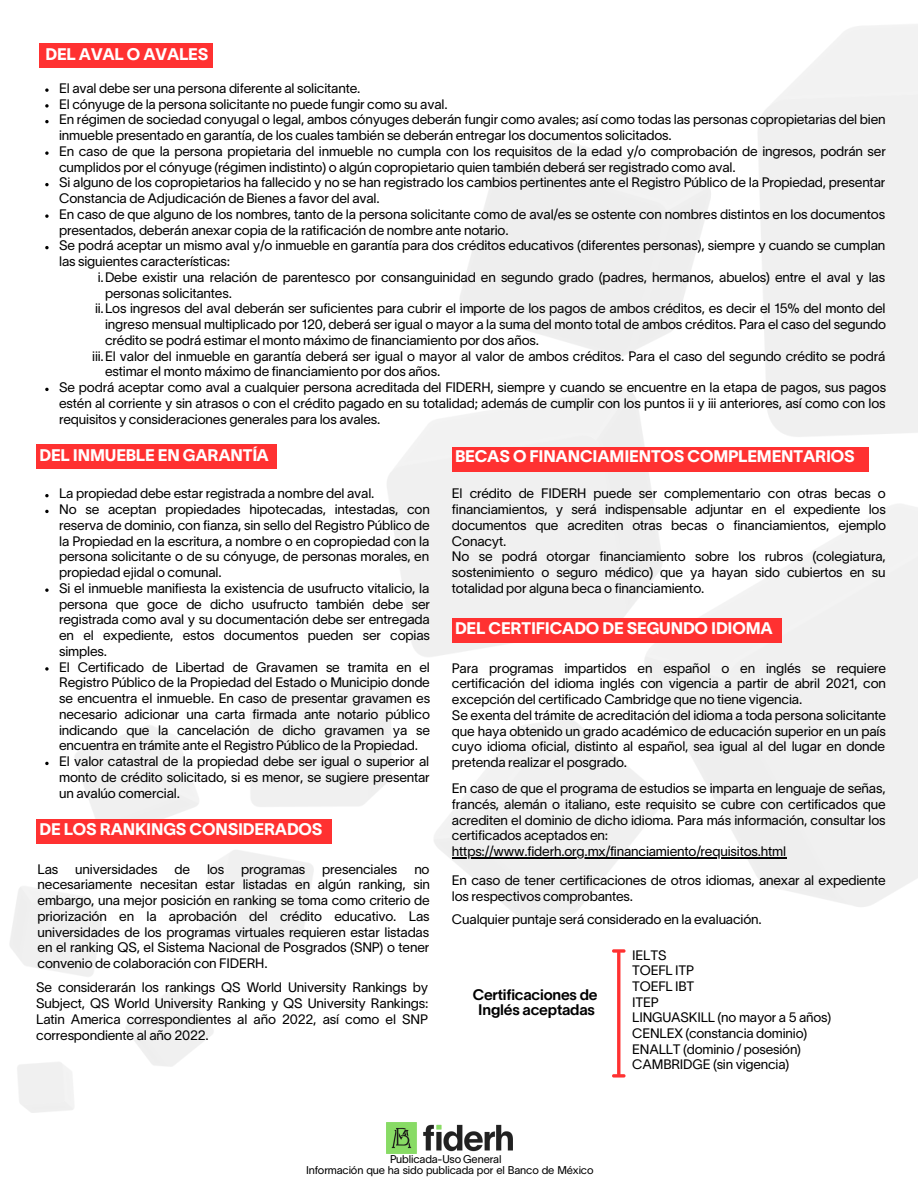
<style>
.page{position:relative;width:918px;height:1188px;background:#fff}
.page>*{position:absolute;margin:0;border:0;box-sizing:border-box;transform-origin:0 0}
.t1{font:16.5px "Lausanne 800";letter-spacing:-.01em;color:#fff}
.t2{font:15px/15px "Lausanne 650";letter-spacing:-.01em;color:#000;text-align:center}
.t3{font:13.5px/15.8px "Lausanne 300";letter-spacing:-.01em;color:#000}
.t4{font:10.95px/10.9px "Lausanne 300";letter-spacing:-.01em;color:#000}
</style>
<div class="page">
<img style="left:10px;top:24px;width:908px;height:1108px">
<div style="left:40px;top:43px;width:173px;height:24px;background:#ff3131"></div>
<div style="left:36px;top:444px;width:240px;height:24px;background:#ff3131"></div>
<div style="left:452px;top:447px;width:416px;height:24px;background:#ff3131"></div>
<div style="left:36px;top:819px;width:295px;height:24px;background:#ff3131"></div>
<div style="left:452px;top:618px;width:329px;height:24px;background:#ff3131"></div>
<hr style="left:617px;top:953px;width:3px;height:121px;background:#ff3131">
<svg style="left:612px;top:1074px;width:14px;height:4px"></svg>
<svg style="left:612px;top:949px;width:14px;height:4px"></svg>
<svg style="left:45px;top:494px;width:4px;height:3px"></svg>
<svg style="left:45px;top:510px;width:4px;height:3px"></svg>
<svg style="left:45px;top:588px;width:4px;height:4px"></svg>
<svg style="left:45px;top:667px;width:4px;height:4px"></svg>
<svg style="left:45px;top:762px;width:4px;height:3px"></svg>
<svg style="left:45px;top:88px;width:4px;height:4px"></svg>
<svg style="left:45px;top:104px;width:4px;height:4px"></svg>
<svg style="left:45px;top:120px;width:4px;height:3px"></svg>
<svg style="left:45px;top:151px;width:4px;height:4px"></svg>
<svg style="left:45px;top:183px;width:4px;height:3px"></svg>
<svg style="left:45px;top:214px;width:4px;height:4px"></svg>
<svg style="left:45px;top:246px;width:4px;height:3px"></svg>
<svg style="left:45px;top:388px;width:4px;height:3px"></svg>
<hr style="left:452px;top:857px;width:334px;height:1px;background:#000">
<img style="left:387px;top:1123px;width:126px;height:30px">
<p class="t1" style="left:45px;top:49px;width:164px">DEL AVAL O AVALES</p>
<p class="t3" style="left:59px;top:82px;width:828px">El aval debe ser una persona diferente al solicitante.<br>El cónyuge de la persona solicitante no puede fungir como su aval.<br>En régimen de sociedad conyugal o legal, ambos cónyuges deberán fungir como avales; así como todas las personas copropietarias del bien inmueble presentado en garantía, de los cuales también se deberán entregar los documentos solicitados.<br>En caso de que la persona propietaria del inmueble no cumpla con los requisitos de la edad y/o comprobación de ingresos, podrán ser cumplidos por el cónyuge (régimen indistinto) o algún copropietario quien también deberá ser registrado como aval.<br>Si alguno de los copropietarios ha fallecido y no se han registrado los cambios pertinentes ante el Registro Público de la Propiedad, presentar Constancia de Adjudicación de Bienes a favor del aval.<br>En caso de que alguno de los nombres, tanto de la persona solicitante como de aval/es se ostente con nombres distintos en los documentos presentados, deberán anexar copia de la ratificación de nombre ante notario.<br>Se podrá aceptar un mismo aval y/o inmueble en garantía para dos créditos educativos (diferentes personas), siempre y cuando se cumplan las siguientes características:</p>
<p class="t3" style="left:98px;top:271px;width:789px">i.Debe existir una relación de parentesco por consanguinidad en segundo grado (padres, hermanos, abuelos) entre el aval y las</p>
<p class="t3" style="left:105px;top:286px;width:128px">personas solicitantes.</p>
<p class="t3" style="left:95px;top:302px;width:792px">ii.Los ingresos del aval deberán ser suficientes para cubrir el importe de los pagos de ambos créditos, es decir el 15% del monto del</p>
<p class="t3" style="left:105px;top:318px;width:783px">ingreso mensual multiplicado por 120, deberá ser igual o mayor a la suma del monto total de ambos créditos. Para el caso del segundo</p>
<p class="t3" style="left:105px;top:334px;width:436px">crédito se podrá estimar el monto máximo de financiamiento por dos años.</p>
<p class="t3" style="left:92px;top:349px;width:795px">iii.El valor del inmueble en garantía deberá ser igual o mayor al valor de ambos créditos. Para el caso del segundo crédito se podrá</p>
<p class="t3" style="left:105px;top:365px;width:337px">estimar el monto máximo de financiamiento por dos años.</p>
<p class="t3" style="left:59px;top:381px;width:829px">Se podrá aceptar como aval a cualquier persona acreditada del FIDERH, siempre y cuando se encuentre en la etapa de pagos, sus pagos</p>
<p class="t3" style="left:59px;top:397px;width:828px">estén al corriente y sin atrasos o con el crédito pagado en su totalidad; además de cumplir con los puntos ii y iii anteriores, así como con los</p>
<p class="t3" style="left:59px;top:412px;width:323px">requisitos y consideraciones generales para los avales.</p>
<p class="t1" style="left:40px;top:449px;width:231px">DEL INMUEBLE EN GARANTÍA</p>
<p class="t3" style="left:452px;top:487px;width:436px">El crédito de FIDERH puede ser complementario con otras becas o financiamientos, y será indispensable adjuntar en el expediente los documentos que acrediten otras becas o financiamientos, ejemplo Conacyt.<br>No se podrá otorgar financiamiento sobre los rubros (colegiatura, sostenimiento o seguro médico) que ya hayan sido cubiertos en su totalidad por alguna beca o financiamiento.</p>
<p class="t1" style="left:455px;top:450px;width:401px">BECAS O FINANCIAMIENTOS COMPLEMENTARIOS</p>
<p class="t3" style="left:59px;top:487px;width:373px">La propiedad debe estar registrada a nombre del aval.<br>No se aceptan propiedades hipotecadas, intestadas, con reserva de dominio, con fianza, sin sello del Registro Público de la Propiedad en la escritura, a nombre o en copropiedad con la persona solicitante o de su cónyuge, de personas morales, en propiedad ejidal o comunal.<br>Si el inmueble manifiesta la existencia de usufructo vitalicio, la persona que goce de dicho usufructo también debe ser registrada como aval y su documentación debe ser entregada en el expediente, estos documentos pueden ser copias simples.<br>El Certificado de Libertad de Gravamen se tramita en el Registro Público de la Propiedad del Estado o Municipio donde se encuentra el inmueble. En caso de presentar gravamen es necesario adicionar una carta firmada ante notario público indicando que la cancelación de dicho gravamen ya se encuentra en trámite ante el Registro Público de la Propiedad.<br>El valor catastral de la propiedad debe ser igual o superior al monto de crédito solicitado, si es menor, se sugiere presentar un avalúo comercial.</p>
<p class="t1" style="left:455px;top:623px;width:319px">DEL CERTIFICADO DE SEGUNDO IDIOMA</p>
<p class="t3" style="left:452px;top:661px;width:436px">Para programas impartidos en español o en inglés se requiere certificación del idioma inglés con vigencia a partir de abril 2021, con excepción del certificado Cambridge que no tiene vigencia.<br>Se exenta del trámite de acreditación del idioma a toda persona solicitante que haya obtenido un grado académico de educación superior en un país cuyo idioma oficial, distinto al español, sea igual al del lugar en donde pretenda realizar el posgrado.</p>
<p class="t3" style="left:452px;top:782px;width:435px">En caso de que el programa de estudios se imparta en lenguaje de señas, francés, alemán o italiano, este requisito se cubre con certificados que acrediten el dominio de dicho idioma. Para más información, consultar los certificados aceptados en: https://www.fiderh.org.mx/financiamiento/requisitos.html</p>
<p class="t3" style="left:452px;top:874px;width:435px">En caso de tener certificaciones de otros idiomas, anexar al expediente los respectivos comprobantes.</p>
<p class="t3" style="left:452px;top:913px;width:311px">Cualquier puntaje será considerado en la evaluación.</p>
<p class="t1" style="left:40px;top:823px;width:284px">DE LOS RANKINGS CONSIDERADOS</p>
<p class="t3" style="left:38px;top:862px;width:22px">Las</p>
<p class="t3" style="left:75px;top:862px;width:84px">universidades</p>
<p class="t3" style="left:174px;top:862px;width:17px">de</p>
<p class="t3" style="left:207px;top:862px;width:19px">los</p>
<p class="t3" style="left:241px;top:862px;width:66px">programas</p>
<p class="t3" style="left:322px;top:862px;width:77px">presenciales</p>
<p class="t3" style="left:38px;top:862px;width:394px;text-align:justify;text-indent:377px">no necesariamente necesitan estar listadas en algú n ranking, sin embargo, una mejor posición en ranking se toma como criterio de priorización en la aprobación del crédito educativo. Las universidades de los programas virtuales requieren estar listadas en el ranking QS, el Sistema Nacional de Posgrados (SNP) o tener convenio de colaboración con FIDERH.</p>
<p class="t3" style="left:632px;top:948px;width:201px">IELTS<br>TOEFL ITP<br>TOEFL IBT<br>ITEP<br>LINGUASKILL (no mayor a 5 años)<br>CENLEX (constancia dominio)<br>ENALLT (dominio / posesión)<br>CAMBRIDGE (sin vigencia)</p>
<p class="t3" style="left:36px;top:981px;width:394px;text-align:justify">Se considerarán los rankings QS World University Rankings by Subject, QS World University Ranking y QS University Rankings:<br>Latin America correspondientes al año 2022, así como el SNP correspondiente al año 2022.</p>
<p class="t2" style="left:473px;top:989px;width:126px">Certificaciones de<br>Inglés aceptadas</p>
<p class="t4" style="left:306px;top:1155px;width:289px;text-indent:84px">Publicada-Uso General<br>Información que ha sido publicada por el Banco de México</p>
</div>
